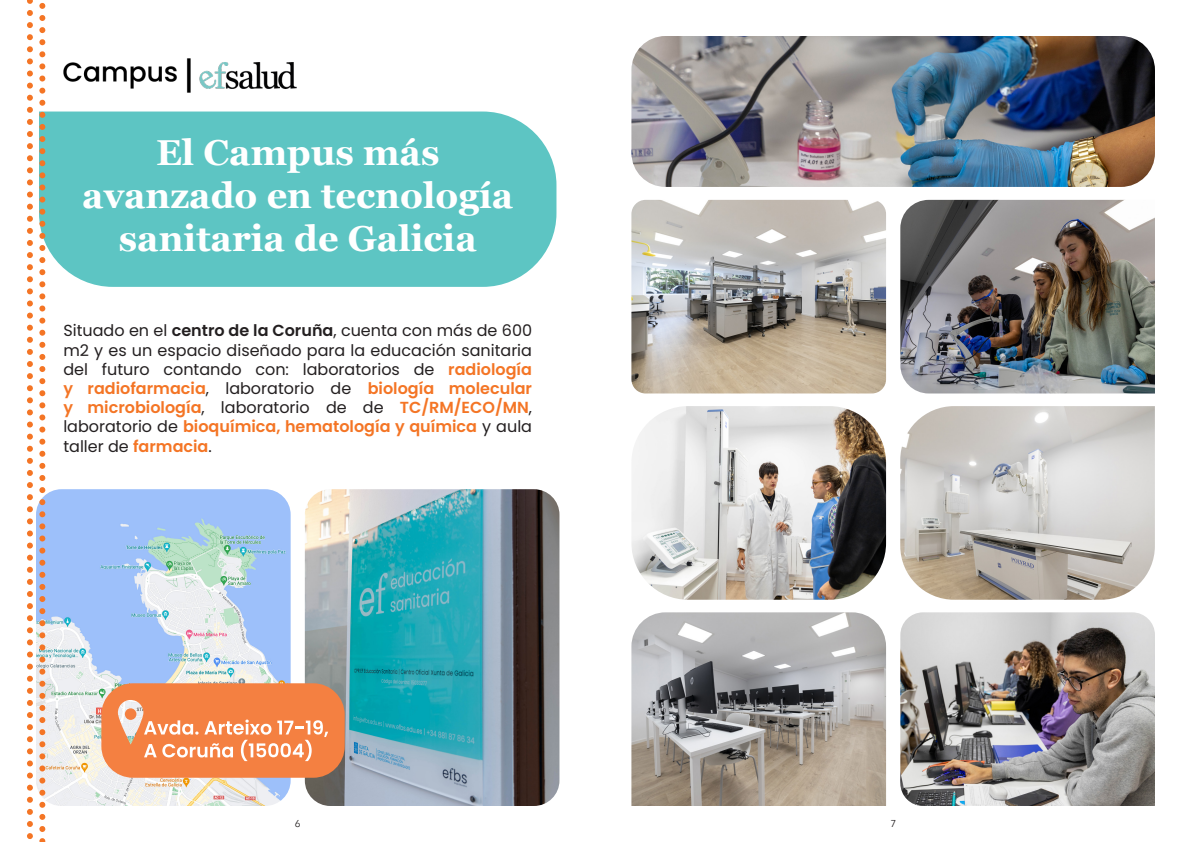
<style>
.page{position:relative;width:1191px;height:842px;background:#fff}
.page>*{position:absolute;margin:0;border:0;box-sizing:border-box;transform-origin:0 0}
.t1{font:700 36px/43.2px "Georgia";color:#fff;text-align:center}
.t2{font:16px/19.2px "Poppins";color:#231f20;text-align:justify}
.t3{font:10px "Avenir Next";color:#231f20}
.s1{font-weight:600}
.s2{font-weight:600;color:#f47525}
</style>
<div class="page">
<img style="left:900px;top:612px;width:255px;height:194px">
<img style="left:631px;top:612px;width:255px;height:194px">
<img style="left:631px;top:406px;width:255px;height:194px">
<img style="left:900px;top:406px;width:254px;height:194px">
<img style="left:631px;top:200px;width:255px;height:193px">
<img style="left:900px;top:200px;width:255px;height:193px">
<img style="left:631px;top:36px;width:524px;height:151px">
<div style="left:45px;top:112px;width:511px;height:175px;background:#5dc5c3"></div>
<img style="left:305px;top:489px;width:254px;height:317px">
<img style="left:36px;top:489px;width:255px;height:317px">
<svg style="left:101px;top:683px;width:244px;height:95px;background:#f18f59"></svg>
<svg style="left:39px;top:3px;width:6px;height:839px"></svg>
<svg style="left:27px;top:0;width:6px;height:839px"></svg>
<img style="left:63px;top:58px;width:233px;height:35px">
<p class="t1" style="left:82px;top:129px;width:432px">El Campus más avanzado en tecnología sanitaria de Galicia</p>
<p class="t2" style="left:63px;top:321px;width:470px">Situado en el <span class="s1">centro de la Coruña</span>, cuenta con más de 600 m2 y es un espacio diseñado para la educación sanitaria del futuro contando con: laboratorios de <span class="s2">radiología y radiofarmacia</span>, laboratorio de <span class="s2">biología molecular y microbiología</span>, laboratorio de de <span class="s2">TC/RM/ECO/MN</span>, laboratorio de <span class="s2">bioquímica, hematología y química</span> y aula taller de <span class="s2">farmacia</span>.</p>
<p class="t3" style="left:295px;top:815px;width:7px">6</p>
<p class="t3" style="left:890px;top:815px;width:7px">7</p>
</div>
